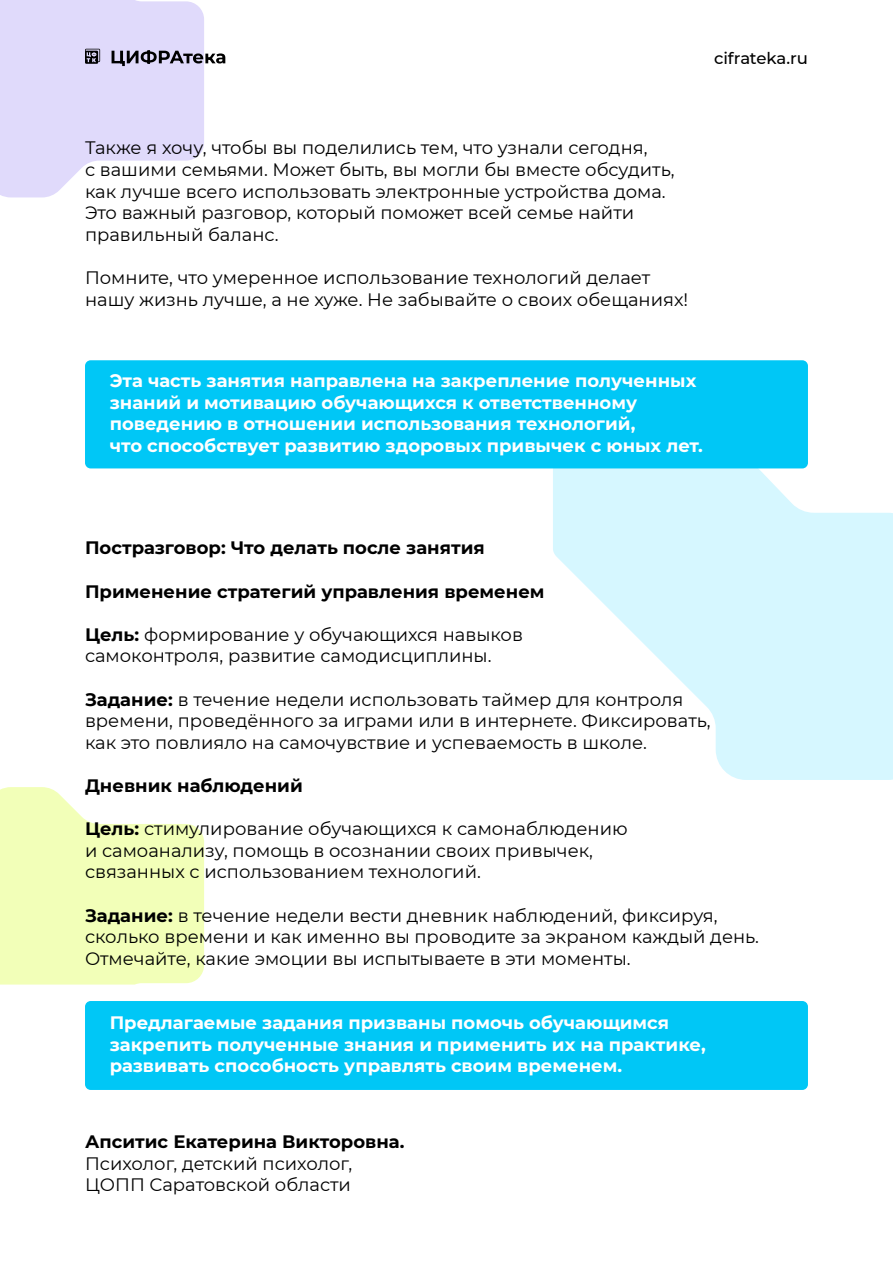
<style>
.page{position:relative;width:893px;height:1263px;background:#fff}
.page>*{position:absolute;margin:0;border:0;box-sizing:border-box;transform-origin:0 0}
.t1{font:18px/21.6px "Montserrat";color:#000}
.t2{font:700 18px/21.6px "Montserrat";color:#fff}
.t3{font:700 18px "Montserrat";color:#000}
.t4{font:500 16.5px "Montserrat";letter-spacing:-.01em;color:#000}
.s1{font-weight:700}
</style>
<div class="page">
<svg style="left:553px;top:465px;width:340px;height:315px;fill:#d6f7ff"></svg>
<svg style="left:0;top:787px;width:204px;height:197px;background:#f3ffc0"></svg>
<svg style="left:0;top:0;width:225px;height:197px"></svg>
<div style="left:85px;top:360px;width:723px;height:108px;background:#00c7f6;border-radius:6px"></div>
<div style="left:85px;top:1001px;width:723px;height:89px;background:#00c7f6;border-radius:6px"></div>
<p class="t4" style="left:714px;top:46px;width:95px">cifrateka.ru</p>
<p class="t1" style="left:85px;top:137px;width:591px">Также я хочу, чтобы вы поделились тем, что узнали сегодня,<br>с вашими семьями. Может быть, вы могли бы вместе обсудить, как лучше всего использовать электронные устройства дома.<br>Это важный разговор, который поможет всей семье найти правильный баланс.</p>
<p class="t1" style="left:85px;top:266px;width:605px">Помните, что умеренное использование технологий делает нашу жизнь лучше, а не хуже. Не забывайте о своих обещаниях!</p>
<p class="t2" style="left:110px;top:369px;width:595px">Эта часть занятия направлена на закрепление полученных знаний и мотивацию обучающихся к ответственному поведению в отношении использования технологий,<br>что способствует развитию здоровых привычек с юных лет.</p>
<p class="t3" style="left:85px;top:535px;width:401px">Постразговор: Что делать после занятия</p>
<p class="t3" style="left:85px;top:578px;width:461px">Применение стратегий управления временем</p>
<p class="t1" style="left:85px;top:623px;width:439px"><span class="s1">Цель:</span> формирование у обучающихся навыков самоконтроля, развитие самодисциплины.</p>
<p class="t1" style="left:85px;top:688px;width:627px"><span class="s1">Задание:</span> в течение недели использовать таймер для контроля времени, проведённого за играми или в интернете. Фиксировать, как это повлияло на самочувствие и успеваемость в школе.</p>
<p class="t3" style="left:85px;top:773px;width:219px">Дневник наблюдений</p>
<p class="t1" style="left:85px;top:817px;width:544px"><span class="s1">Цель:</span> стимулирование обучающихся к самонаблюдению и самоанализу, помощь в осознании своих привычек, связанных с использованием технологий.</p>
<p class="t1" style="left:85px;top:904px;width:676px"><span class="s1">Задание:</span> в течение недели вести дневник наблюдений, фиксируя, сколько времени и как именно вы проводите за экраном каждый день.<br>Отмечайте, какие эмоции вы испытываете в эти моменты.</p>
<p class="t2" style="left:110px;top:1011px;width:598px">Предлагаемые задания призваны помочь обучающимся закрепить полученные знания и применить их на практике, развивать способность управлять своим временем.</p>
<p class="t3" style="left:85px;top:1129px;width:321px">Апситис Екатерина Викторовна.</p>
<p class="t1" style="left:85px;top:1152px;width:269px">Психолог, детский психолог,<br>ЦОПП Саратовской области</p>
</div>
